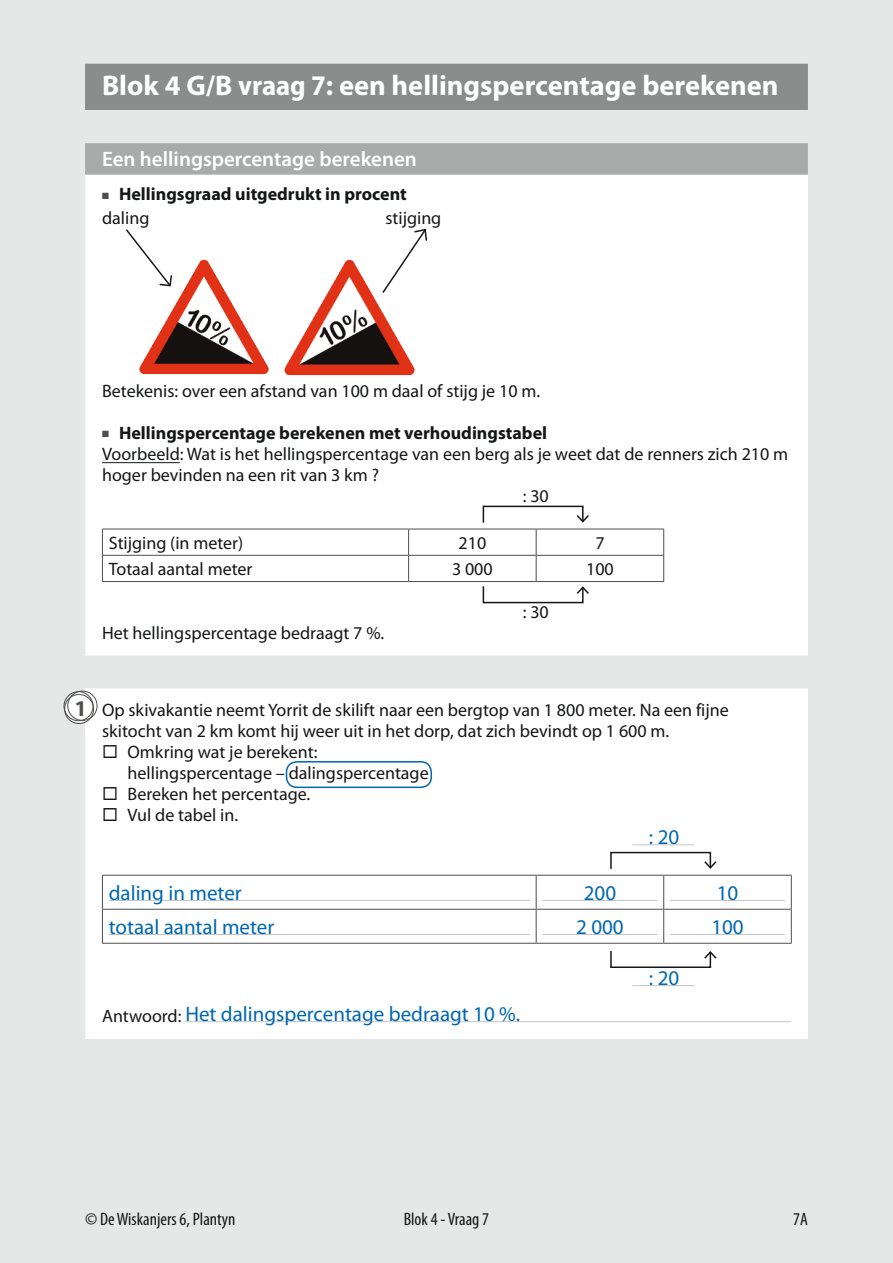
<style>
.page{position:relative;width:893px;height:1263px;background:#e6e7e7}
.page>*{position:absolute;margin:0;border:0;box-sizing:border-box;transform-origin:0 0}
.t1{font:700 28.5px "Myriad Pro";color:#fff}
.t2{font:700 22.5px "Myriad Pro";color:#4e4e4d}
.t3{font:21px "Myriad Pro";color:#0067b0}
.t4{font:600 21px "Myriad Pro";color:#fff}
.t5{font:18px/21px "Myriad Pro";color:#151616}
.t6{font:700 18px/23.7px "Myriad Pro";color:#151616}
.t7{font:condensed 18px "Myriad Pro";color:#151616}
.s1{font-stretch:semi-condensed}
.s2{color:#4e4e4d}
.s3{font-weight:400}
</style>
<div class="page">
<div style="left:85px;top:64px;width:723px;height:975px;background:#fff"></div>
<div style="left:85px;top:64px;width:723px;height:46px;background:#8b8c8c"></div>
<div style="left:77px;top:110px;width:739px;height:33px;background:#e6e7e7"></div>
<div style="left:85px;top:143px;width:723px;height:32px;background:#a9aaaa"></div>
<hr style="left:102px;top:462px;width:78px;height:1px;background:#151616">
<div style="left:77px;top:655px;width:739px;height:33px;background:#e6e7e7"></div>
<hr style="left:632px;top:844px;width:62px;height:1px;background:#c5c5c5">
<hr style="left:632px;top:985px;width:62px;height:1px;background:#c5c5c5">
<hr style="left:185px;top:1021px;width:606px;height:1px;background:#c5c5c5">
<img style="left:139px;top:259px;width:130px;height:116px">
<img style="left:284px;top:259px;width:131px;height:117px">
<svg style="left:126px;top:229px;width:47px;height:58px"></svg>
<svg style="left:381px;top:228px;width:46px;height:67px"></svg>
<svg style="left:103px;top:876px;width:688px;height:67px"></svg>
<hr style="left:536px;top:875px;width:1px;height:34px;background:#4e4e4d">
<hr style="left:663px;top:875px;width:1px;height:34px;background:#4e4e4d">
<hr style="left:102px;top:909px;width:434px;height:1px;background:#4e4e4d">
<hr style="left:536px;top:909px;width:128px;height:1px;background:#4e4e4d">
<hr style="left:536px;top:909px;width:1px;height:34px;background:#4e4e4d">
<hr style="left:664px;top:909px;width:128px;height:1px;background:#4e4e4d">
<hr style="left:663px;top:909px;width:1px;height:34px;background:#4e4e4d">
<hr style="left:102px;top:875px;width:434px;height:1px;background:#4e4e4d">
<hr style="left:102px;top:875px;width:1px;height:34px;background:#4e4e4d">
<hr style="left:536px;top:875px;width:128px;height:1px;background:#4e4e4d">
<hr style="left:664px;top:875px;width:128px;height:1px;background:#4e4e4d">
<hr style="left:791px;top:875px;width:1px;height:34px;background:#4e4e4d">
<hr style="left:102px;top:909px;width:1px;height:34px;background:#4e4e4d">
<hr style="left:791px;top:909px;width:1px;height:34px;background:#4e4e4d">
<hr style="left:102px;top:943px;width:434px;height:1px;background:#4e4e4d">
<hr style="left:536px;top:943px;width:128px;height:1px;background:#4e4e4d">
<hr style="left:664px;top:943px;width:128px;height:1px;background:#4e4e4d">
<hr style="left:109px;top:900px;width:421px;height:1px;background:#c5c5c5">
<hr style="left:543px;top:900px;width:114px;height:1px;background:#c5c5c5">
<hr style="left:670px;top:900px;width:115px;height:1px;background:#c5c5c5">
<hr style="left:109px;top:934px;width:421px;height:1px;background:#c5c5c5">
<hr style="left:543px;top:934px;width:114px;height:1px;background:#c5c5c5">
<hr style="left:670px;top:934px;width:115px;height:1px;background:#c5c5c5">
<svg style="left:66px;top:692px;width:30px;height:30px"></svg>
<div style="left:68px;top:691px;width:29px;height:30px;border:1px solid #4e4e4d;border-radius:50%"></div>
<div style="left:64px;top:691px;width:29px;height:30px;border:1px solid #4e4e4d;border-radius:50%"></div>
<div style="left:64px;top:694px;width:30px;height:30px;border:1px solid #4e4e4d;border-radius:50%"></div>
<svg style="left:610px;top:851px;width:107px;height:18px"></svg>
<svg style="left:610px;top:951px;width:107px;height:17px"></svg>
<svg style="left:102px;top:505px;width:562px;height:99px"></svg>
<div style="left:286px;top:761px;width:146px;height:27px;border:2px solid #0067b0;border-radius:10px"></div>
<h1 class="t1" style="left:102px;top:70px;width:678px">Blok 4 G/B <span class="s1">vraag 7</span>: een hellingspercentage berekenen</h1>
<p class="t4" style="left:102px;top:147px;width:316px">Een hellingspercentage berekenen</p>
<p class="t6" style="left:102px;top:182px;width:306px"><span class="s2">■</span> Hellingsgraad uitgedrukt in procent <span class="s3">daling</span></p>
<p class="t5" style="left:385px;top:208px;width:57px">stijging</p>
<p class="t5" style="left:102px;top:380px;width:440px">Betekenis: over een afstand van 100 m daal of stijg je 10 m.</p>
<p class="t6" style="left:102px;top:421px;width:447px"><span class="s2">■</span> Hellingspercentage berekenen met verhoudingstabel</p>
<p class="t5" style="left:102px;top:443px;width:688px">Voorbeeld: Wat is het hellingspercentage van een berg als je weet dat de renners zich 210 m</p>
<p class="t5" style="left:102px;top:464px;width:279px">hoger bevinden na een rit van 3 km ?</p>
<p class="t5" style="left:523px;top:485px;width:28px">: 30</p>
<p class="t5" style="left:109px;top:533px;width:136px">Stijging (in meter)</p>
<p class="t5" style="left:458px;top:533px;width:29px">210</p>
<p class="t5" style="left:595px;top:533px;width:11px">7</p>
<p class="t5" style="left:109px;top:559px;width:145px">Totaal aantal meter</p>
<p class="t5" style="left:452px;top:559px;width:42px">3 000</p>
<p class="t5" style="left:586px;top:559px;width:29px">100</p>
<p class="t5" style="left:523px;top:602px;width:28px">: 30</p>
<p class="t5" style="left:102px;top:623px;width:284px">Het hellingspercentage bedraagt 7 %.</p>
<p class="t2" style="left:75px;top:695px;width:14px">1</p>
<p class="t5" style="left:102px;top:700px;width:628px">Op skivakantie neemt Yorrit de skilift naar een bergtop van 1 800 meter. Na een fijne skitocht van 2 km komt hij weer uit in het dorp, dat zich bevindt op 1 600 m.</p>
<p class="t5" style="left:128px;top:742px;width:303px;text-indent:-26px">◻ Omkring wat je berekent: hellingspercentage – dalingspercentage</p>
<p class="t5" style="left:102px;top:784px;width:210px">◻ Bereken het percentage.</p>
<p class="t5" style="left:102px;top:805px;width:138px">◻ Vul de tabel in.</p>
<p class="t3" style="left:649px;top:826px;width:32px">: 20</p>
<p class="t3" style="left:109px;top:881px;width:134px">daling in meter</p>
<p class="t3" style="left:584px;top:881px;width:34px">200</p>
<p class="t3" style="left:717px;top:881px;width:23px">10</p>
<p class="t3" style="left:109px;top:915px;width:167px">totaal aantal meter</p>
<p class="t3" style="left:576px;top:915px;width:49px">2 000</p>
<p class="t3" style="left:711px;top:915px;width:34px">100</p>
<p class="t3" style="left:185px;top:1003px;width:336px">Het dalingspercentage bedraagt 10 %.</p>
<p class="t5" style="left:102px;top:1005px;width:81px">Antwoord:</p>
<p class="t3" style="left:649px;top:967px;width:32px">: 20</p>
<p class="t7" style="left:85px;top:1210px;width:152px">© De Wiskanjers 6, Plantyn</p>
<p class="t7" style="left:404px;top:1210px;width:87px">Blok 4 - Vraag 7</p>
<p class="t7" style="left:793px;top:1210px;width:16px">7A</p>
</div>
